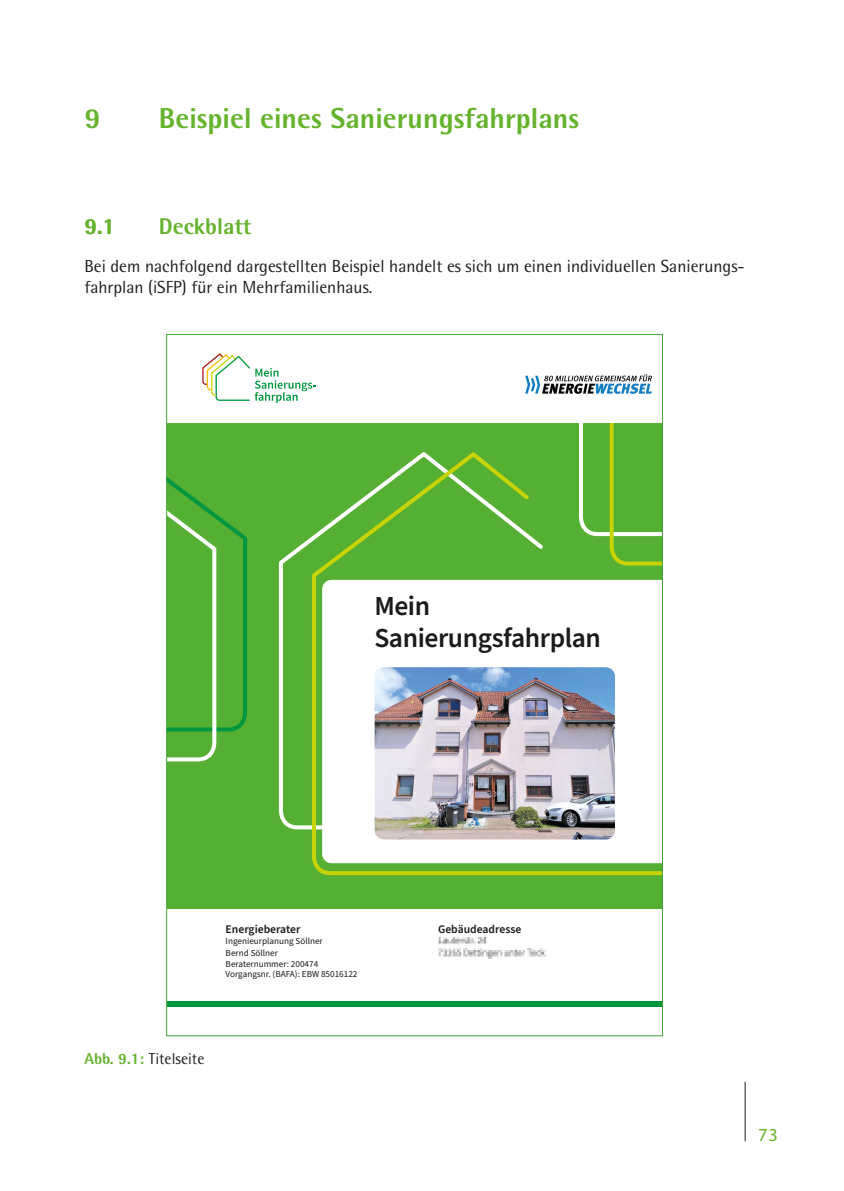
<style>
.page{position:relative;width:844px;height:1191px;background:#fff}
.page>*{position:absolute;margin:0;border:0;box-sizing:border-box;transform-origin:0 0}
.t1{font:800 28.88px "Rotis Semi Sans Std";color:#66b32e}
.t2{font:600 27.47px/32.4px "Source Sans Pro";letter-spacing:-.015em;color:#1a1b1b}
.t3{font:800 22.75px "Rotis Semi Sans Std";color:#66b32e}
.t4{font:18.38px "Myriad Pro";color:#66b32e}
.t5{font:17.5px/21px "Rotis Semi Sans Std";color:#1d1d1b}
.t6{font:15.75px "Rotis Semi Sans Std";color:#1d1d1b}
.t7{font:600 11.72px "Source Sans Pro";color:#1a1b1b}
.t8{font:9.1px/11px "Source Sans Pro";color:#1a1b1b}
.s1{font-weight:800;color:#66b32e}
</style>
<div class="page">
<hr style="left:744px;top:1081px;width:1px;height:60px;background:#1d1d1b">
<svg style="left:202px;top:353px;width:114px;height:50px"></svg>
<img style="left:525px;top:374px;width:127px;height:20px">
<div style="left:167px;top:423px;width:495px;height:485px;background:#54af32"></div>
<svg style="left:168px;top:478px;width:79px;height:284px"></svg>
<svg style="left:579px;top:423px;width:35px;height:26px"></svg>
<svg style="left:278px;top:538px;width:32px;height:292px"></svg>
<svg style="left:310px;top:449px;width:350px;height:427px"></svg>
<div style="left:322px;top:580px;width:338px;height:283px;background:#fff"></div>
<img style="left:374px;top:667px;width:241px;height:172px">
<div style="left:167px;top:1001px;width:495px;height:5px;background:#009740"></div>
<img style="left:438px;top:937px;width:108px;height:21px">
<h1 class="t1" style="left:84px;top:100px;width:18px">9</h1>
<h1 class="t1" style="left:159px;top:100px;width:421px">Beispiel eines Sanierungsfahrplans</h1>
<h3 class="t3" style="left:84px;top:211px;width:32px">9.1</h3>
<h3 class="t3" style="left:159px;top:211px;width:94px">Deckblatt</h3>
<p class="t5" style="left:84px;top:256px;width:661px">Bei dem nachfolgend dargestellten Beispiel handelt es sich um einen individuellen Sanierungs&shy;fahrplan (iSFP) für ein Mehrfamilienhaus.</p>
<h2 class="t2" style="left:374px;top:590px;width:228px">Mein<br>Sanierungsfahrplan</h2>
<p class="t7" style="left:225px;top:920px;width:76px">Energieberater</p>
<p class="t8" style="left:225px;top:936px;width:133px">Ingenieurplanung Söllner<br>Bernd Söllner<br>Beraternummer: 200474<br>Vorgangsnr. (BAFA): EBW 85016122</p>
<p class="t6" style="left:84px;top:1049px;width:121px"><span class="s1">Abb. 9.1:</span> Titelseite</p>
<p class="t7" style="left:438px;top:920px;width:85px">Gebäudeadresse</p>
<p class="t4" style="left:757px;top:1123px;width:21px">73</p>
</div>
